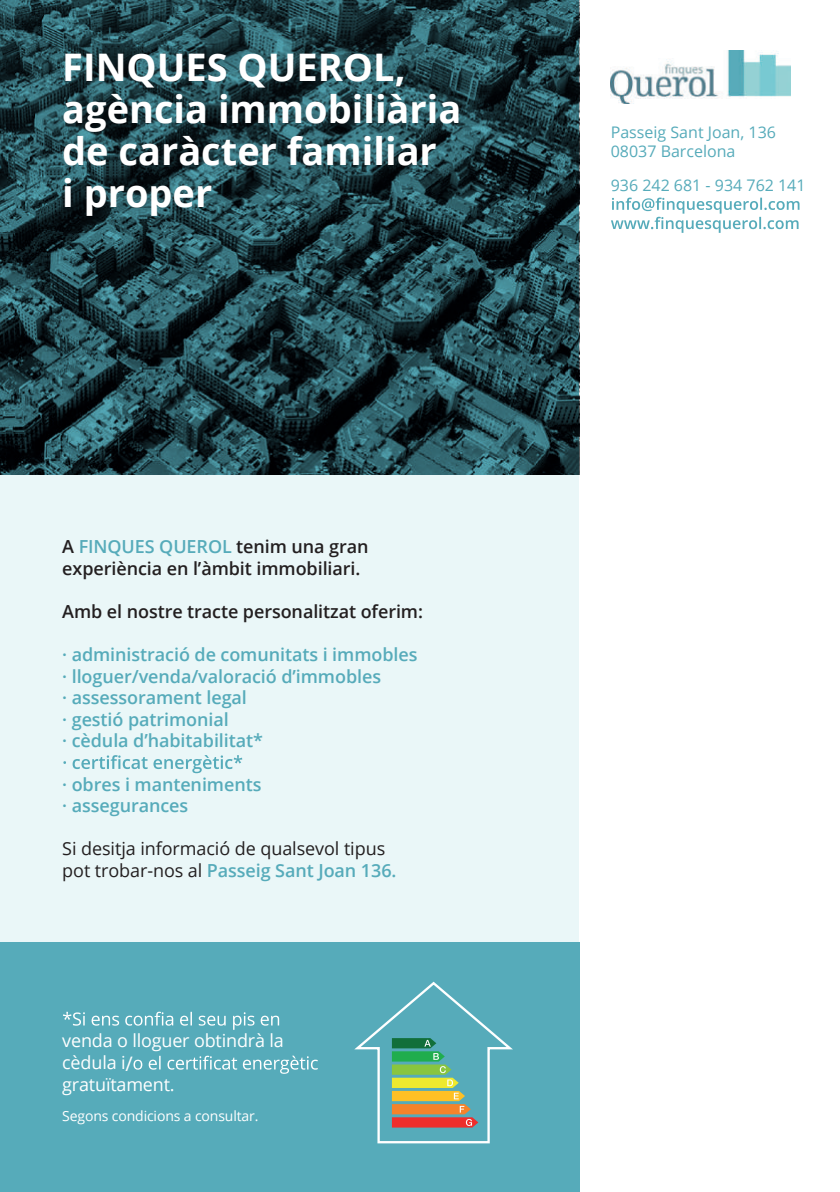
<style>
.page{position:relative;width:840px;height:1192px;background:#fff}
.page>*{position:absolute;margin:0;border:0;box-sizing:border-box;transform-origin:0 0}
.t1{font:700 38px/42px "Open Sans";color:#fff}
.t2{font:600 18px/21.6px "Open Sans";letter-spacing:-.005em;color:#56abba}
.t3{font:600 18px/21.6px "Open Sans";letter-spacing:-.005em;color:#231f20}
.t4{font:18px/21.6px "Open Sans";letter-spacing:-.005em;color:#231f20}
.t5{font:18px/22px "Open Sans";letter-spacing:-.01em;color:#fff}
.t6{font:16px/19.2px "Open Sans";color:#56abba}
.t7{font:14px "Open Sans";letter-spacing:-.01em;color:#fff}
.s1{color:#56abba}
.s2{font-weight:600;color:#56abba}
.s3{font-size:20px}
</style>
<div class="page">
<div style="left:0;top:474px;width:579px;height:468px;background:#eaf7f8"></div>
<img style="left:611px;top:51px;width:180px;height:53px">
<svg style="left:611px;top:198px;width:189px;height:35px"></svg>
<svg style="left:0;top:0;width:579px;height:474px;background:#204249"></svg>
<div style="left:0;top:942px;width:579px;height:250px;background:#56abba"></div>
<svg style="left:63px;top:1012px;width:216px;height:18px"></svg>
<svg style="left:134px;top:1056px;width:184px;height:18px"></svg>
<svg style="left:354px;top:981px;width:159px;height:163px"></svg>
<svg style="left:63px;top:755px;width:179px;height:18px"></svg>
<h1 class="t1" style="left:62px;top:46px;width:401px">FINQUES QUEROL, agència immobiliària de caràcter familiar<br>i proper</h1>
<p class="t3" style="left:62px;top:535px;width:308px">A <span class="s1">FINQUES QUEROL</span> tenim una gran experiència en l’àmbit immobiliari.</p>
<p class="t3" style="left:62px;top:600px;width:362px">Amb el nostre tracte personalitzat oferim:</p>
<p class="t2" style="left:62px;top:643px;width:357px">· administració de comunitats i immobles · lloguer/venda/valoració d’immobles<br>· assessorament legal<br>· gestió patrimonial<br>· cèdula d’habitabilitat*</p>
<p class="t2" style="left:62px;top:773px;width:201px">· obres i manteniments · assegurances</p>
<p class="t4" style="left:62px;top:838px;width:336px">Si desitja informació de qualsevol tipus pot trobar-nos al <span class="s2">Passeig Sant Joan 136.</span></p>
<p class="t5" style="left:62px;top:1029px;width:223px">venda o lloguer obtindrà la cèdula i<span class="s3">/<br></span>gratuïtament.</p>
<p class="t7" style="left:62px;top:1107px;width:198px">Segons condicions a consultar.</p>
<p class="t6" style="left:611px;top:122px;width:167px">Passeig Sant Joan, 136<br>08037 Barcelona</p>
<p class="t6" style="left:611px;top:175px;width:196px">936 242 681 - 934 762 141</p>
</div>
